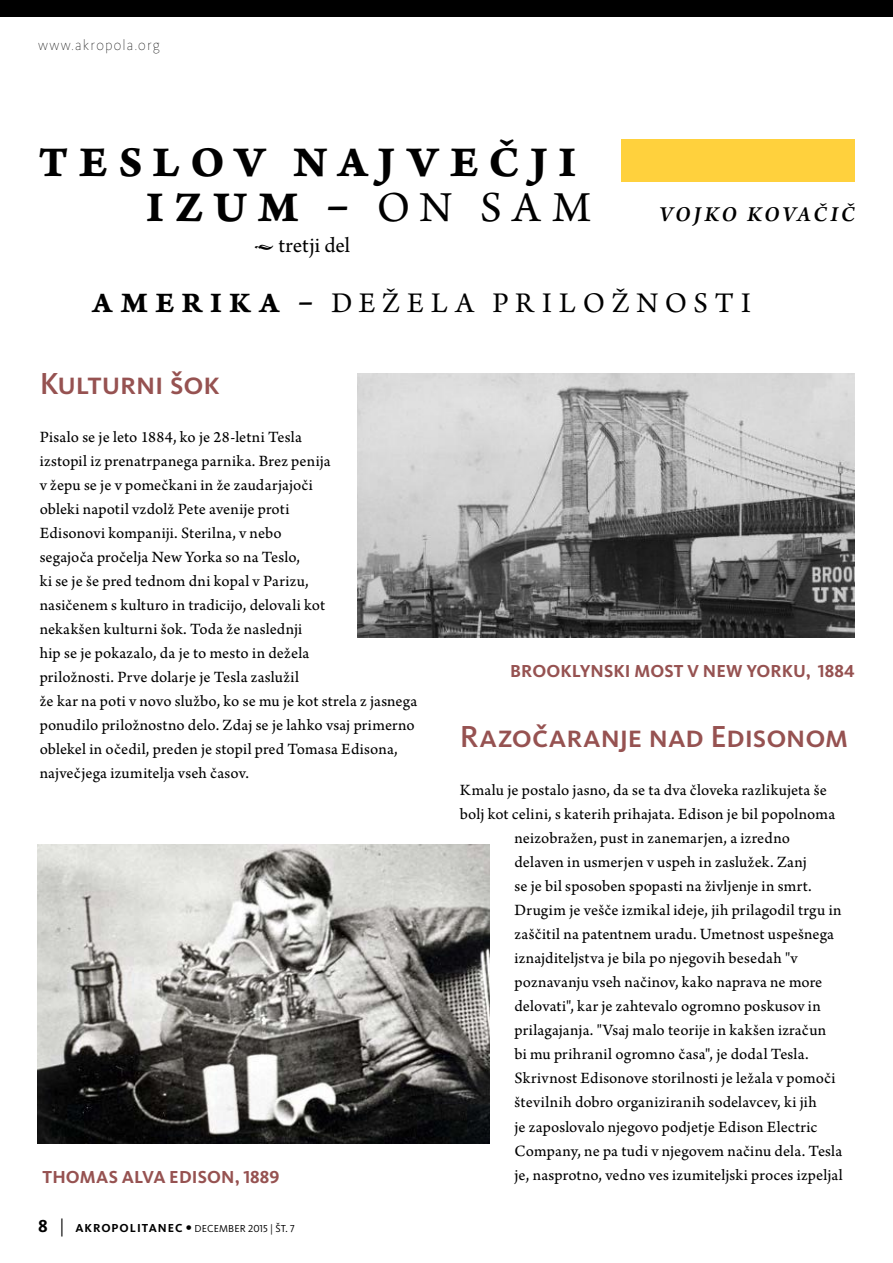
<style>
.page{position:relative;width:893px;height:1263px;background:#fff}
.page>*{position:absolute;margin:0;border:0;box-sizing:border-box;transform-origin:0 0}
.t1{font:45px/45px "Arno Pro Bold Caption";letter-spacing:.22em;color:#000}
.t2{font:45px "Arno Pro";color:#000}
.t3{font:500 31.5px "Kievit Pro";letter-spacing:-.005em;color:#965251}
.t4{font:30px "Arno Pro Bold Caption";letter-spacing:.27em;color:#000}
.t5{font:30px "Arno Pro";color:#000}
.t6{font:italic 600 22.5px "Arno Pro";letter-spacing:.11em;color:#000}
.t7{font:22.5px "Arno Pro";color:#000}
.t8{font:700 18px "Kievit Pro";letter-spacing:.005em;color:#965251}
.t9{font:16.5px/24px "Arno Pro Sm Text";letter-spacing:.01em;color:#000}
.t10{font:100 15px "Kievit Pro";letter-spacing:.08em;color:#000}
.t11{font:10.5px "Kievit Pro";letter-spacing:.01em;color:#000}
.s1{font-family:"Arno Pro Bold Caption"}
.s2{font-family:"Arno Pro"}
.s3{font-weight:700;font-size:18px}
.s4{font-size:18px}
.s5{font-weight:700;font-size:12px}
.s6{font-family:"Tahoma";font-size:13.5px}
</style>
<div class="page">
<div style="left:0;top:0;width:893px;height:17px;background:#000"></div>
<div style="left:621px;top:140px;width:234px;height:42px;background:#ffd13d"></div>
<img style="left:357px;top:373px;width:498px;height:265px">
<img style="left:37px;top:845px;width:452px;height:299px">
<p class="t10" style="left:38px;top:36px;width:123px">www.akropola.org</p>
<h1 class="t1" style="left:146px;top:142px;width:431px;text-indent:-108px">TESLOV NAJV EČJI<br>IZUM</h1>
<h1 class="t2" style="left:327px;top:182px;width:88px"><span class="s1">–</span> ON</h1>
<h1 class="t2" style="left:480px;top:182px;width:112px">SA M</h1>
<h3 class="t7" style="left:254px;top:233px;width:97px">• tretji del</h3>
<h3 class="t4" style="left:92px;top:285px;width:362px">AMERIKA – <span class="s2">DEŽELA</span></h3>
<h3 class="t5" style="left:492px;top:286px;width:24px">PRILO</h3>
<h3 class="t5" style="left:612px;top:286px;width:49px">ŽNOSTI</h3>
<h3 class="t6" style="left:659px;top:201px;width:197px">VOJKO KOVAČIČ</h3>
<h2 class="t3" style="left:40px;top:364px;width:182px">Kulturni šok</h2>
<p class="t9" style="left:40px;top:426px;width:379px">Pisalo se je leto 1884, ko je 28-letni Tesla<br>izstopil iz prenatrpanega parnika. Brez penija<br>v žepu se je v pomečkani in že zaudarjajoči<br>obleki napotil vzdolž Pete avenije proti<br>Edisonovi kompaniji. Sterilna, v nebo<br>segajoča pročelja New Yorka so na Teslo,<br>ki se je še pred tednom dni kopal v Parizu,<br>nasičenem s kulturo in tradicijo, delovali kot<br>nekakšen kulturni šok. Toda že naslednji<br>hip se je pokazalo, da je to mesto in dežela<br>priložnosti. Prve dolarje je Tesla zaslužil<br>že kar na poti v novo službo, ko se mu je kot strela z jasnega ponudilo priložnostno delo. Zdaj se je lahko vsaj primerno oblekel in očedil, preden je stopil pred Tomasa Edisona, največjega izumitelja vseh časov.</p>
<p class="t8" style="left:43px;top:1166px;width:238px">TH OMAS ALVA EDISON, 1889</p>
<p class="t11" style="left:38px;top:1222px;width:258px"><span class="s3">8</span> <span class="s4">|</span> <span class="s5">AKROPOLITANEC</span> <span class="s6">•</span> DECEMBER 2015 | Št. 7</p>
<p class="t8" style="left:510px;top:660px;width:346px">BROOKLYNSKI MOST V NEW YORKU, 1884</p>
<h2 class="t3" style="left:460px;top:718px;width:390px">Razočaranje nad Edisonom</h2>
<p class="t9" style="left:460px;top:779px;width:368px">Kmalu je postalo jasno, da se ta dva človeka razlikujeta še</p>
<p class="t9" style="left:460px;top:803px;width:377px">bolj kot celini, s katerih prihajata. Edison je bil popolnoma</p>
<p class="t9" style="left:514px;top:827px;width:277px">neizobražen, pust in zanemarjen, a izredno</p>
<p class="t9" style="left:514px;top:851px;width:294px">delaven in usmerjen v uspeh in zaslužek. Zanj</p>
<p class="t9" style="left:514px;top:875px;width:299px">se je bil sposoben spopasti na življenje in smrt.</p>
<p class="t9" style="left:514px;top:899px;width:329px">Drugim je vešče izmikal ideje, jih prilagodil trgu in</p>
<p class="t9" style="left:514px;top:923px;width:321px">zaščitil na patentnem uradu. Umetnost uspešnega</p>
<p class="t9" style="left:514px;top:947px;width:284px">iznajditeljstva je bila po njegovih besedah "v</p>
<p class="t9" style="left:514px;top:971px;width:309px">poznavanju vseh načinov, kako naprava ne more</p>
<p class="t9" style="left:514px;top:995px;width:308px">delovati", kar je zahtevalo ogromno poskusov in</p>
<p class="t9" style="left:514px;top:1019px;width:313px">prilagajanja. "Vsaj malo teorije in kakšen izračun</p>
<p class="t9" style="left:514px;top:1043px;width:296px">bi mu prihranil ogromno časa", je dodal Tesla.</p>
<p class="t9" style="left:514px;top:1067px;width:322px">Skrivnost Edisonove storilnosti je ležala v pomoči</p>
<p class="t9" style="left:514px;top:1091px;width:304px">številnih dobro organiziranih sodelavcev, ki jih</p>
<p class="t9" style="left:514px;top:1115px;width:304px">je zaposlovalo njegovo podjetje Edison Electric</p>
<p class="t9" style="left:514px;top:1139px;width:329px">Company, ne pa tudi v njegovem načinu dela. Tesla</p>
<p class="t9" style="left:514px;top:1163px;width:330px">je, nasprotno, vedno ves izumiteljski proces izpeljal</p>
</div>
